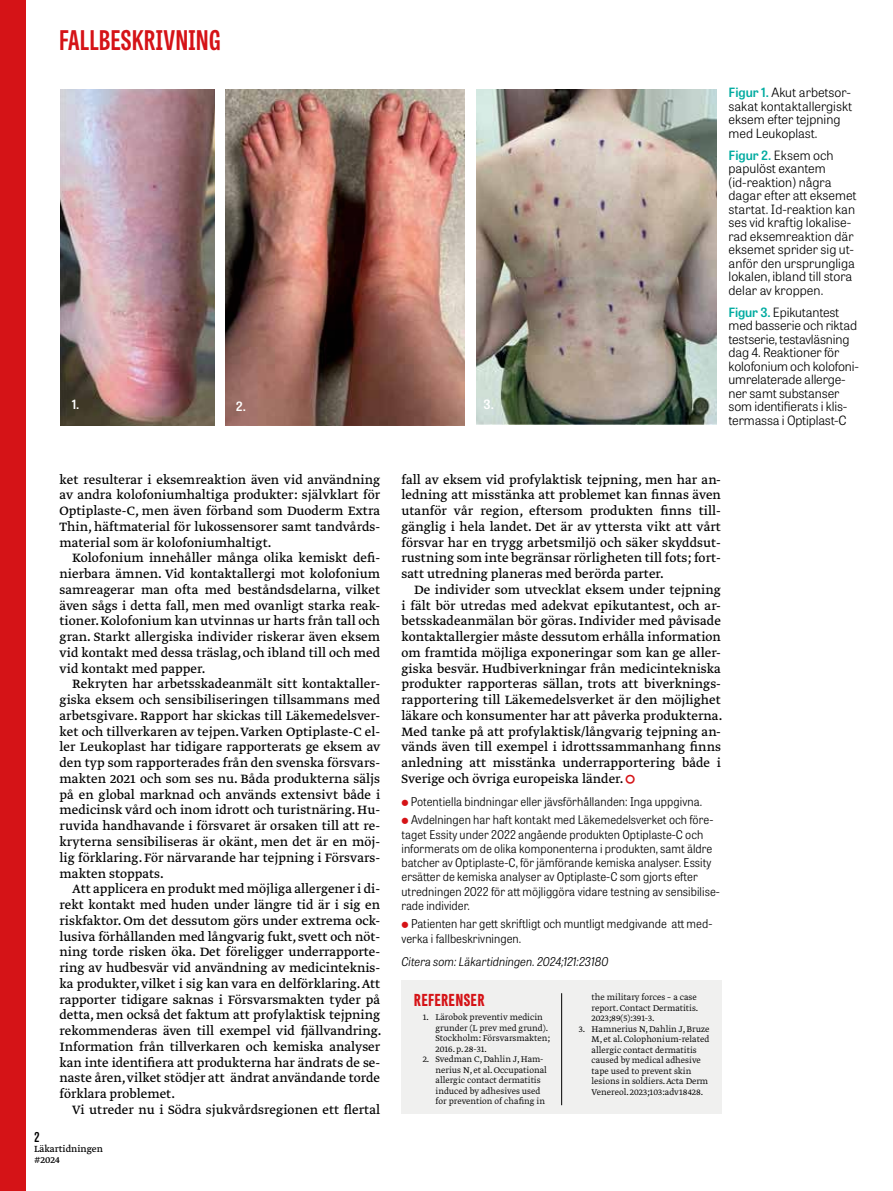
<style>
.page{position:relative;width:893px;height:1191px;background:#fff}
.page>*{position:absolute;margin:0;border:0;box-sizing:border-box;transform-origin:0 0}
.t1{font:700 27px "Tablet Gothic Compressed";letter-spacing:.02em;color:#d51317}
.t2{font:800 16.5px "Tablet Gothic Compressed";letter-spacing:.045em;color:#d51317}
.t3{font:14.25px/15.8px "Greta Text Pro Regular Min";color:#000;text-align:justify}
.t4{font:600 13.5px "Tablet Gothic Condensed";color:#000}
.t5{font:300 12.75px/13.5px "Tablet Gothic";letter-spacing:-.01em;color:#000}
.t6{font:600 12.75px "Tablet Gothic";color:#fff}
.t7{font:300 12px/14.2px "Tablet Gothic Narrow";letter-spacing:.005em;color:#000}
.t8{font:italic 300 12px "Tablet Gothic Narrow";color:#000}
.t9{font:10.5px/10.5px "Greta Text Pro";color:#000}
.t10{font:9.75px/10.5px "Greta Text Pro Light Min";color:#000}
.s1{font-weight:600;color:#00aba0}
.s2{color:#d51317}
</style>
<div class="page">
<div style="left:0;top:0;width:26px;height:1191px;background:#d51317"></div>
<div style="left:401px;top:980px;width:321px;height:134px;background:#f0f0ef"></div>
<hr style="left:561px;top:993px;width:1px;height:112px;background:#000">
<img style="left:60px;top:89px;width:154px;height:336px">
<img style="left:226px;top:89px;width:239px;height:336px">
<img style="left:477px;top:89px;width:239px;height:336px">
<h1 class="t1" style="left:60px;top:22px;width:162px">FALLBESKRIVNING</h1>
<p class="t6" style="left:72px;top:395px;width:9px">1.</p>
<p class="t6" style="left:236px;top:397px;width:12px">2.</p>
<p class="t6" style="left:483px;top:395px;width:12px">3.</p>
<p class="t5" style="left:729px;top:85px;width:125px"><span class="s1">Figur 1.</span> Akut arbetsor&shy;sakat kontaktallergiskt eksem efter tejpning med Leukoplast.</p>
<p class="t5" style="left:729px;top:148px;width:130px"><span class="s1">Figur 2.</span> Eksem och papulöst exantem (id-reaktion) några dagar efter att eksemet startat. Id-reaktion kan ses vid kraftig lokalise&shy;rad eksemreaktion där eksemet sprider sig ut&shy;anför den ursprungliga lokalen, ibland till stora delar av kroppen.</p>
<p class="t5" style="left:729px;top:305px;width:132px"><span class="s1">Figur 3.</span> Epikutantest med basserie och riktad testserie, testavläsning dag 4. Reaktioner för kolofonium och kolofoni&shy;umrelaterade allerge&shy;ner samt substanser som identifierats i klis&shy;termassa i Optiplast-C</p>
<p class="t3" style="left:60px;top:472px;width:322px">ket resulterar i eksemreaktion även vid användning av andra kolofoniumhaltiga produkter: självklart för Optiplaste-C, men även förband som Duoderm Extra Thin, häftmaterial för lukossensorer samt tandvårds&shy;material som är kolofoniumhaltigt.</p>
<p class="t3" style="left:60px;top:551px;width:322px;text-indent:13px">Kolofonium innehåller många olika kemiskt defi&shy;nierbara ämnen. Vid kontaktallergi mot kolofonium samreagerar man ofta med beståndsdelarna, vilket även sågs i detta fall, men med ovanligt starka reak&shy;tioner. Kolofonium kan utvinnas ur harts från tall och gran. Starkt allergiska individer riskerar även eksem vid kontakt med dessa träslag, och ibland till och med vid kontakt med papper.</p>
<p class="t3" style="left:60px;top:677px;width:322px;text-indent:13px">Rekryten har arbetsskadeanmält sitt kontaktaller&shy;giska eksem och sensibiliseringen tillsammans med arbetsgivare. Rapport har skickas till Läkemedelsver&shy;ket och tillverkaren av tejpen. Varken Optiplaste-C el&shy;ler Leukoplast har tidigare rapporterats ge eksem av den typ som rapporterades från den svenska försvars&shy;makten 2021 och som ses nu. Båda produkterna säljs på en global marknad och används extensivt både i medicinsk vård och inom idrott och turistnäring. Hu&shy;ruvida handhavande i försvaret är orsaken till att re&shy;kryterna sensibiliseras är okänt, men det är en möj&shy;lig förklaring. För närvarande har tejpning i Försvars&shy;makten stoppats.</p>
<p class="t3" style="left:60px;top:881px;width:324px;text-indent:13px">Att applicera en produkt med möjliga allergener i di&shy;rekt kontakt med huden under längre tid är i sig en riskfaktor. Om det dessutom görs under extrema ock&shy;lusiva förhållanden med långvarig fukt, svett och nöt&shy;ning torde risken öka. Det föreligger underrapporte&shy;ring av hudbesvär vid användning av medicinteknis&shy;ka produkter, vilket i sig kan vara en delförklaring. Att rapporter tidigare saknas i Försvarsmakten tyder på detta, men också det faktum att profylaktisk tejpning rekommenderas även till exempel vid fjällvandring.<br>Information från tillverkaren och kemiska analyser kan inte identifiera att produkterna har ändrats de se&shy;naste åren, vilket stödjer att ändrat användande torde förklara problemet.</p>
<p class="t3" style="left:72px;top:1102px;width:309px">Vi utreder nu i Södra sjukvårdsregionen ett flertal</p>
<p class="t4" style="left:34px;top:1127px;width:7px">2</p>
<p class="t9" style="left:34px;top:1144px;width:70px">Läkartidningen #2024</p>
<p class="t3" style="left:401px;top:472px;width:321px">fall av eksem vid profylaktisk tejpning, men har an&shy;ledning att misstänka att problemet kan finnas även utanför vår region, eftersom produkten finns till&shy;gänglig i hela landet. Det är av yttersta vikt att vårt försvar har en trygg arbetsmiljö och säker skyddsut&shy;rustning som inte begränsar rörligheten till fots; fort&shy;satt utredning planeras med berörda parter.</p>
<p class="t3" style="left:401px;top:582px;width:322px;text-indent:13px">De individer som utvecklat eksem under tejpning i fält bör utredas med adekvat epikutantest, och ar&shy;betsskadeanmälan bör göras. Individer med påvisade kontaktallergier måste dessutom erhålla information om framtida möjliga exponeringar som kan ge aller&shy;giska besvär. Hudbiverkningar från medicintekniska produkter rapporteras sällan, trots att biverknings&shy;rapportering till Läkemedelsverket är den möjlighet läkare och konsumenter har att påverka produkterna.<br>Med tanke på att profylaktisk/långvarig tejpning an&shy;vänds även till exempel i idrottssammanhang finns anledning att misstänka underrapportering både i Sverige och övriga europeiska länder. <span class="s2">▲</span></p>
<p class="t7" style="left:411px;top:792px;width:304px;line-height:18.5px">Potentiella bindningar eller jävsförhållanden: Inga uppgivna.<br>Avdelningen har haft kontakt med Läkemedelsverket och före-</p>
<p class="t7" style="left:401px;top:826px;width:320px">taget Essity under 2022 angående produkten Optiplaste-C och informerats om de olika komponenterna i produkten, samt äldre batcher av Optiplaste-C, för jämförande kemiska analyser. Essity ersätter de kemiska analyser av Optiplaste-C som gjorts efter utredningen 2022 för att möjliggöra vidare testning av sensibilise&shy;rade individer.</p>
<p class="t7" style="left:401px;top:916px;width:312px;text-indent:10px">Patienten har gett skriftligt och muntligt medgivande att med&shy;verka i fallbeskrivningen.</p>
<p class="t8" style="left:401px;top:952px;width:209px">Citera som: Läkartidningen. 2024;121:23180</p>
<p class="t2" style="left:414px;top:988px;width:72px">REFERENSER</p>
<p class="t10" style="left:435px;top:1012px;width:116px;text-indent:-13px">1. Lärobok preventiv medicin grunder (L prev med grund).<br>Stockholm: Försvarsmakten;<br>2016. p. 28-31.</p>
<p class="t10" style="left:435px;top:1054px;width:113px;text-indent:-13px">2. Svedman C, Dahlin J, Ham&shy;nerius N, et al. Occupational allergic contact dermatitis induced by adhesives used for prevention of chafing in</p>
<p class="t10" style="left:592px;top:992px;width:108px">the military forces – a case report. Contact Dermatitis.<br>2023;89(5):391-3.</p>
<p class="t10" style="left:592px;top:1024px;width:119px;text-indent:-13px">3. Hamnerius N, Dahlin J, Bruze<br>M, et al. Colophonium-related allergic contact dermatitis caused by medical adhesive tape used to prevent skin lesions in soldiers. Acta Derm<br>Venereol. 2023;103:adv18428.</p>
</div>
